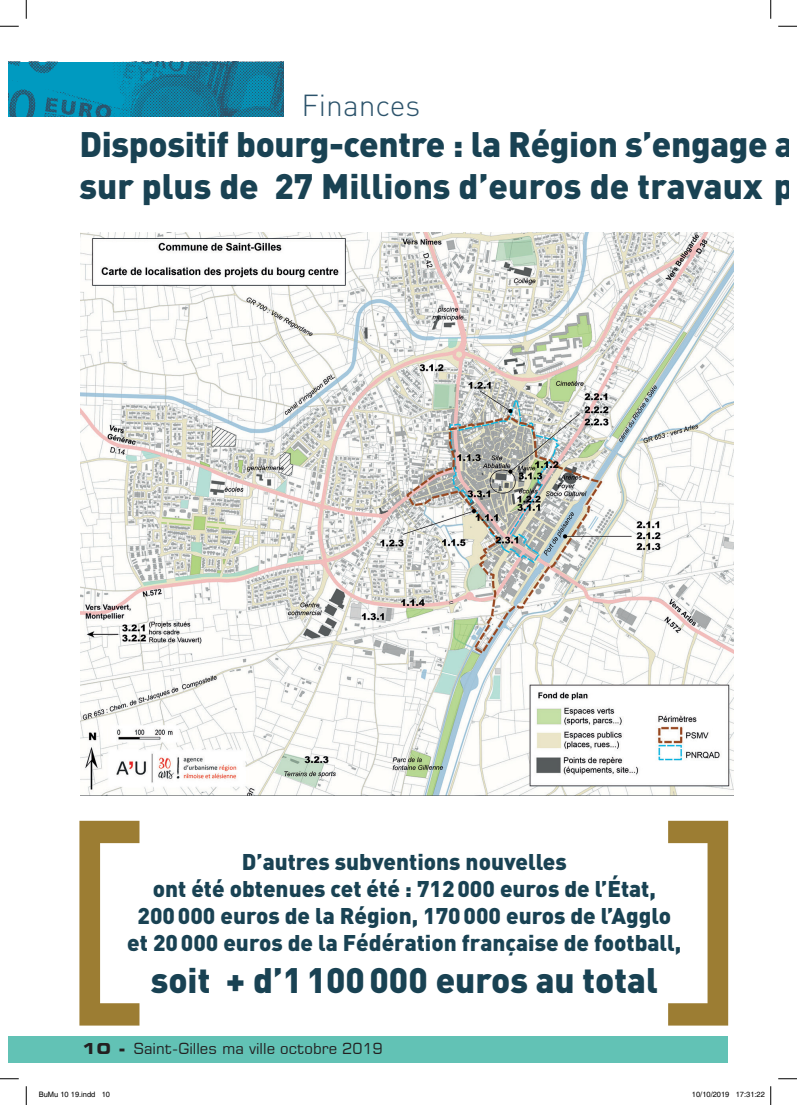
<style>
.page{position:relative;width:797px;height:1105px;background:#fff}
.page>*{position:absolute;margin:0;border:0;box-sizing:border-box;transform-origin:0 0}
.t1{font:900 35px/42px "DIN";color:#194253}
.t2{font:300 30px "DIN";color:#2c536b}
.t3{font:900 22.5px/27px "DIN";color:#194253;text-align:center}
.t4{font:15px "Square 721 BT";color:#231f20}
.t5{font:7.5px "Helvetica";color:#000}
.s1{font-weight:700;font-stretch:expanded}
</style>
<div class="page">
<div style="left:9px;top:1036px;width:719px;height:26px;background:#62c2b5"></div>
<svg style="left:79px;top:821px;width:60px;height:204px"></svg>
<svg style="left:668px;top:821px;width:60px;height:204px"></svg>
<img style="left:80px;top:233px;width:653px;height:562px">
<img style="left:9px;top:62px;width:275px;height:54px">
<svg style="left:0;top:25px;width:19px;height:2px"></svg>
<svg style="left:778px;top:25px;width:19px;height:2px"></svg>
<svg style="left:0;top:1078px;width:19px;height:1px"></svg>
<svg style="left:778px;top:1078px;width:19px;height:1px"></svg>
<svg style="left:25px;top:0;width:2px;height:19px"></svg>
<svg style="left:25px;top:1086px;width:2px;height:19px"></svg>
<svg style="left:770px;top:0;width:1px;height:19px"></svg>
<svg style="left:770px;top:1086px;width:1px;height:19px"></svg>
<p class="t2" style="left:301px;top:87px;width:120px">Finances</p>
<p class="t1" style="left:79px;top:121px;width:715px">Dispositif bourg-centre : la Région s’engage a sur plus de 27 Millions d’euros de travaux p</p>
<p class="t3" style="left:127px;top:847px;width:555px">D’autres subventions nouvelles<br>ont été obtenues cet été : 712000 euros de l’État, 200000 euros de la Région, 170000 euros de l’Agglo et 20000 euros de la Fédération française de football,</p>
<p class="t1" style="left:151px;top:957px;width:509px">soit + d’1100000 euros au total</p>
<p class="t4" style="left:82px;top:1039px;width:302px"><span class="s1">10 -</span> Saint-Gilles ma ville octobre 2019</p>
<p class="t5" style="left:39px;top:1090px;width:73px">BuMu 10 19.indd 10</p>
<p class="t5" style="left:692px;top:1090px;width:74px">10/10/2019 17:31:22</p>
</div>
